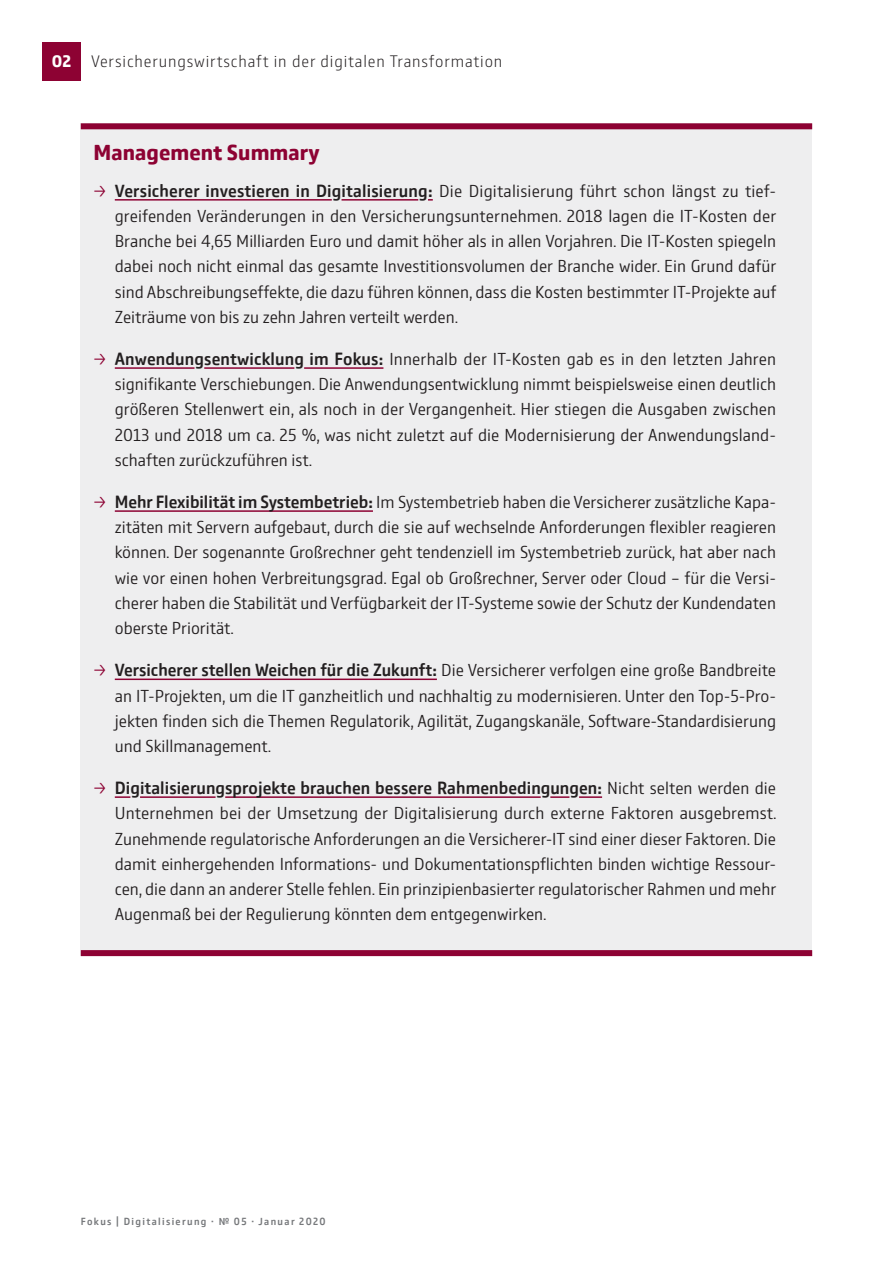
<style>
.page{position:relative;width:893px;height:1263px;background:#fff}
.page>*{position:absolute;margin:0;border:0;box-sizing:border-box;transform-origin:0 0}
.Kasten-Headline{font:700 22.5px "GD Vtype";letter-spacing:.005em;color:#8d0233}
.t1{font:300 18px/25.2px "GD Vtype";color:#231f20;text-align:justify}
.t2{font:200 17.25px "GD Vtype";letter-spacing:.05em;color:#231f20}
.t3{font:500 10.5px "GD Vtype";letter-spacing:.13em;color:#76787b}
.s1{font-weight:700;color:#fff}
.s2{color:#8d0233}
.s3{font-weight:500}
</style>
<div class="page">
<div style="left:81px;top:123px;width:731px;height:833px;background:#eeeeef"></div>
<hr style="left:115px;top:199px;width:217px;height:2px;background:#8d0233">
<hr style="left:342px;top:199px;width:76px;height:2px;background:#8d0233">
<hr style="left:115px;top:367px;width:80px;height:2px;background:#8d0233">
<hr style="left:204px;top:367px;width:90px;height:2px;background:#8d0233">
<hr style="left:304px;top:367px;width:79px;height:2px;background:#8d0233">
<hr style="left:115px;top:510px;width:258px;height:2px;background:#8d0233">
<hr style="left:115px;top:678px;width:322px;height:2px;background:#8d0233">
<svg style="left:115px;top:796px;width:15px;height:2px"></svg>
<hr style="left:140px;top:796px;width:76px;height:2px;background:#8d0233">
<hr style="left:225px;top:796px;width:316px;height:2px;background:#8d0233">
<svg style="left:550px;top:796px;width:19px;height:2px"></svg>
<hr style="left:579px;top:796px;width:23px;height:2px;background:#8d0233">
<div style="left:81px;top:950px;width:731px;height:6px;background:#8d0233"></div>
<div style="left:81px;top:123px;width:731px;height:6px;background:#8d0233"></div>
<div style="left:43px;top:43px;width:38px;height:38px;background:#8d0233"></div>
<p class="t2" style="left:52px;top:49px;width:452px"><span class="s1">02</span> Versicherungswirtschaft in der digitalen Transformation</p>
<p class="Kasten-Headline" style="left:94px;top:137px;width:228px">Management Summary</p>
<p class="t1" style="left:115px;top:177px;width:663px;text-indent:-21px"><span class="s2">→</span> <span class="s3">Versicherer investieren in Digitalisierung:</span> Die Digitalisierung führt schon längst zu tief&shy;greifenden Veränderungen in den Versicherungsunternehmen. 2018 lagen die IT-Kosten der Branche bei 4,65 Milliarden Euro und damit höher als in allen Vorjahren. Die IT-Kosten spiegeln dabei noch nicht einmal das gesamte Investitionsvolumen der Branche wider. Ein Grund dafür sind Abschreibungseffekte, die dazu führen können, dass die Kosten bestimmter IT-Projekte auf Zeiträume von bis zu zehn Jahren verteilt werden.</p>
<p class="t1" style="left:115px;top:346px;width:663px;text-indent:-21px"><span class="s2">→</span> <span class="s3">Anwendungsentwicklung im Fokus:</span> Innerhalb der IT-Kosten gab es in den letzten Jahren signifikante Verschiebungen. Die Anwendungsentwicklung nimmt beispielsweise einen deutlich größeren Stellenwert ein, als noch in der Vergangenheit. Hier stiegen die Ausgaben zwischen 2013 und 2018 um ca. 25 %, was nicht zuletzt auf die Modernisierung der Anwendungsland&shy;schaften zurückzuführen ist.</p>
<p class="t1" style="left:115px;top:489px;width:663px;text-indent:-21px"><span class="s2">→</span> <span class="s3">Mehr Flexibilität im Systembetrieb:</span> Im Systembetrieb haben die Versicherer zusätzliche Kapa&shy;zitäten mit Servern aufgebaut, durch die sie auf wechselnde Anforderungen flexibler reagieren können. Der sogenannte Großrechner geht tendenziell im Systembetrieb zurück, hat aber nach wie vor einen hohen Verbreitungsgrad. Egal ob Großrechner, Server oder Cloud - für die Versi&shy;cherer haben die Stabilität und Verfügbarkeit der IT-Systeme sowie der Schutz der Kundendaten oberste Priorität.</p>
<p class="t1" style="left:115px;top:657px;width:663px;text-indent:-21px"><span class="s2">→</span> <span class="s3">Versicherer stellen Weichen für die Zukunft:</span> Die Versicherer verfolgen eine große Bandbreite an IT-Projekten, um die IT ganzheitlich und nachhaltig zu modernisieren. Unter den Top-5-Pro&shy;jekten finden sich die Themen Regulatorik, Agilität, Zugangskanäle, Software-Standardisierung und Skillmanagement.</p>
<p class="t1" style="left:115px;top:775px;width:663px;text-indent:-21px"><span class="s2">→</span> <span class="s3">Digitalisierungsprojekte brauchen bessere Rahmenbedingungen:</span> Nicht selten werden die Unternehmen bei der Umsetzung der Digitalisierung durch externe Faktoren ausgebremst.<br>Zunehmende regulatorische Anforderungen an die Versicherer-IT sind einer dieser Faktoren. Die damit einhergehenden Informations- und Dokumentationspflichten binden wichtige Ressour&shy;cen, die dann an anderer Stelle fehlen. Ein prinzipienbasierter regulatorischer Rahmen und mehr Augenmaß bei der Regulierung könnten dem entgegenwirken.</p>
<p class="t3" style="left:81px;top:1214px;width:246px">Fokus | Digitalisierung · № 05 · Januar 2020</p>
</div>
